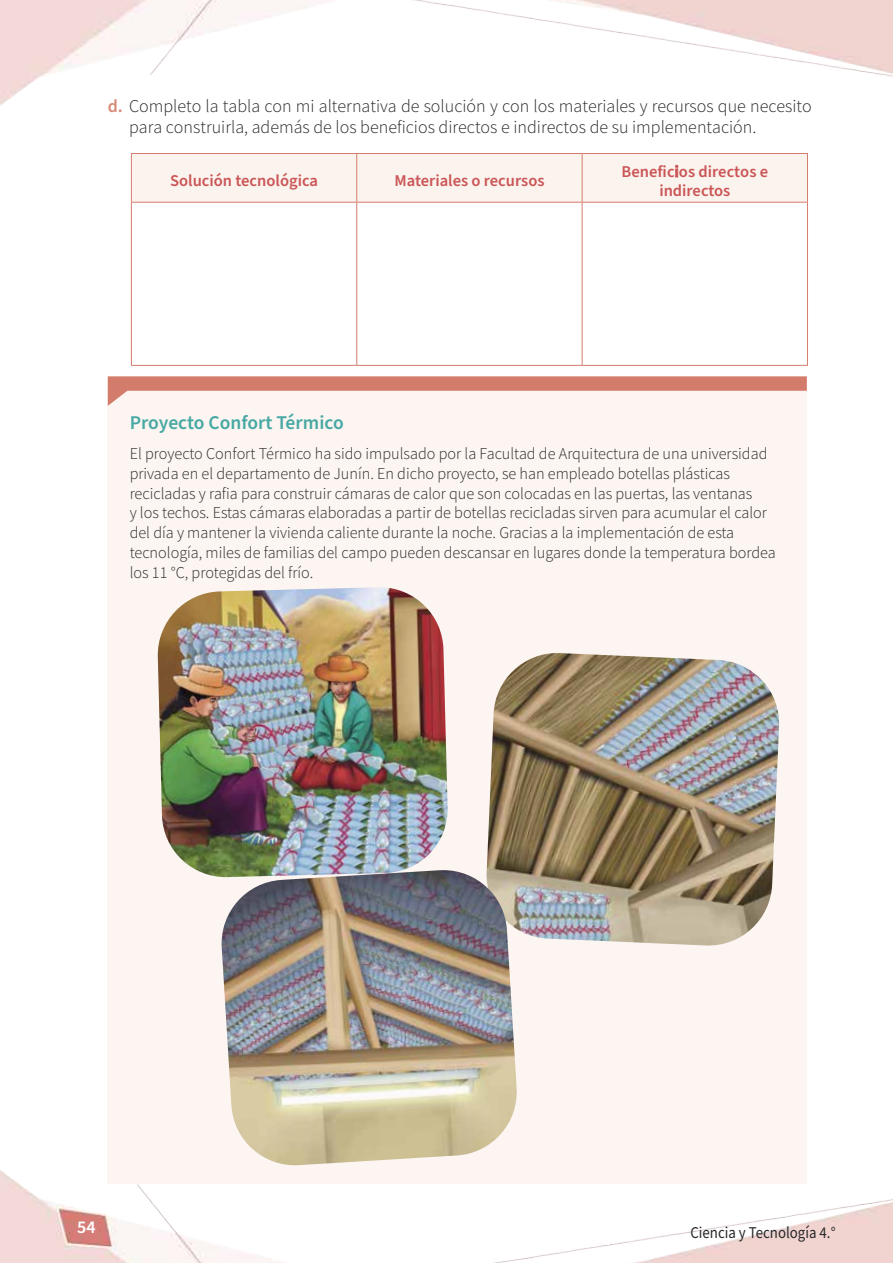
<style>
.page{position:relative;width:893px;height:1263px;background:#fff}
.page>*{position:absolute;margin:0;border:0;box-sizing:border-box;transform-origin:0 0}
.t1{font:600 19.5px "Source Sans Pro";color:#48a8a3}
.t2{font:300 18px/21.3px "Source Sans Pro";color:#292929}
.t3{font:600 18px "Source Sans Pro";color:#fff}
.t4{font:300 16.5px/19.8px "Source Sans Pro";color:#292929}
.t5{font:600 16.5px/19.2px "Source Sans Pro";color:#cb5657;text-align:center}
.t6{font:16.5px "Source Sans Pro";color:#292929;scale:.9 1}
.s1{font-weight:600;color:#d88a77}
.s2{font-style:inherit}
</style>
<div class="page">
<img style="left:0;top:0;width:893px;height:1263px">
<div style="left:125px;top:75px;width:32px;height:31px;background:#fff"></div>
<div style="left:132px;top:154px;width:675px;height:48px;background:#fbf3ee"></div>
<svg style="left:132px;top:203px;width:675px;height:162px"></svg>
<hr style="left:131px;top:153px;width:226px;height:1px;background:#d47c6c">
<hr style="left:131px;top:154px;width:1px;height:48px;background:#d47c6c">
<hr style="left:357px;top:153px;width:225px;height:1px;background:#d47c6c">
<hr style="left:356px;top:154px;width:1px;height:48px;background:#d47c6c">
<hr style="left:582px;top:153px;width:226px;height:1px;background:#d47c6c">
<hr style="left:582px;top:154px;width:1px;height:48px;background:#d47c6c">
<hr style="left:807px;top:154px;width:1px;height:48px;background:#d47c6c">
<hr style="left:131px;top:202px;width:226px;height:1px;background:#d47c6c">
<hr style="left:131px;top:203px;width:1px;height:162px;background:#d47c6c">
<hr style="left:357px;top:202px;width:225px;height:1px;background:#d47c6c">
<hr style="left:356px;top:203px;width:1px;height:162px;background:#d47c6c">
<hr style="left:582px;top:202px;width:226px;height:1px;background:#d47c6c">
<hr style="left:582px;top:203px;width:1px;height:162px;background:#d47c6c">
<hr style="left:807px;top:203px;width:1px;height:162px;background:#d47c6c">
<hr style="left:131px;top:365px;width:226px;height:1px;background:#d47c6c">
<hr style="left:357px;top:365px;width:225px;height:1px;background:#d47c6c">
<hr style="left:582px;top:365px;width:226px;height:1px;background:#d47c6c">
<div style="left:108px;top:376px;width:699px;height:808px;background:#fcf5f1"></div>
<svg style="left:108px;top:376px;width:699px;height:30px"></svg>
<img style="left:157px;top:587px;width:291px;height:290px">
<img style="left:486px;top:653px;width:294px;height:293px">
<img style="left:220px;top:870px;width:299px;height:296px">
<p class="t2" style="left:129px;top:95px;width:684px;text-indent:-21px"><span class="s1">d.</span> Completo la tabla con mi alternativa de solución y con los materiales y recursos que necesito para construirla, además de los beneficios directos e indirectos de su implementación.</p>
<p class="t5" style="left:170px;top:172px;width:149px">Solución tecnológica</p>
<p class="t5" style="left:394px;top:172px;width:151px">Materiales o recursos</p>
<p class="t5" style="left:621px;top:162px;width:148px">Benefic<span class="s2">i</span>os directos e indirectos</p>
<p class="t1" style="left:130px;top:410px;width:216px">Proyecto Confort Térmico</p>
<p class="t4" style="left:130px;top:444px;width:648px">El proyecto Confort Térmico ha sido impulsado por la Facultad de Arquitectura de una universidad privada en el departamento de Junín. En dicho proyecto, se han empleado botellas plásticas recicladas y rafia para construir cámaras de calor que son colocadas en las puertas, las ventanas<br>y los techos. Estas cámaras elaboradas a partir de botellas recicladas sirven para acumular el calor del día y mantener la vivienda caliente durante la noche. Gracias a la implementación de esta tecnología, miles de familias del campo pueden descansar en lugares donde la temperatura bordea los 11 °C, protegidas del frío.</p>
<p class="t3" style="left:77px;top:1214px;width:20px">54</p>
<p class="t6" style="left:690px;top:1222px;width:163px">Ciencia y Tecnología 4.°</p>
</div>
